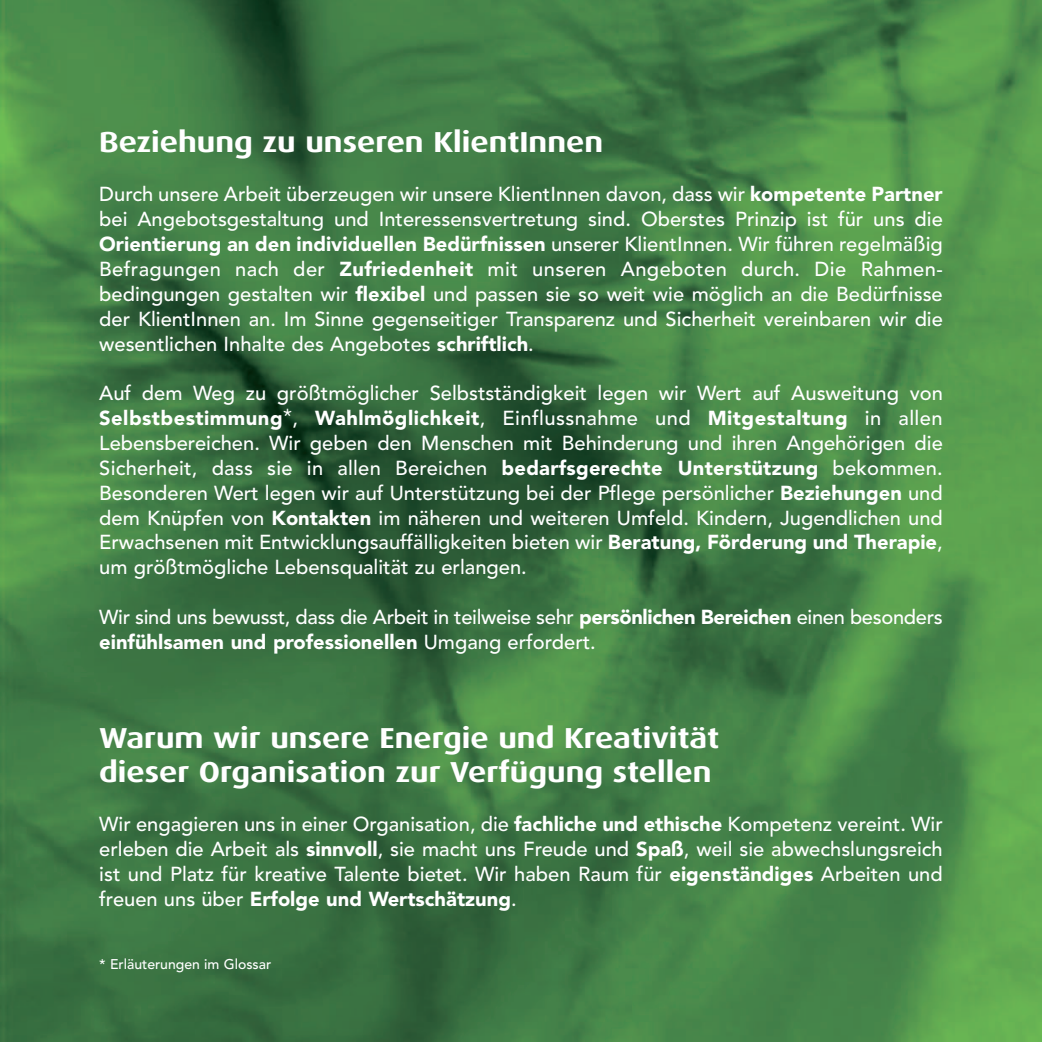
<style>
.page{position:relative;width:1042px;height:1042px;background:#fff}
.page>*{position:absolute;margin:0;border:0;box-sizing:border-box;transform-origin:0 0}
.t1{font:700 28.88px/33.2px "Dax Wide";color:#fff}
.t2{font:500 20.12px/24.8px "Avenir";color:#fff;text-align:justify}
.t3{font:500 14px "Avenir";color:#fff}
.s1{font-weight:900}
.s2{font-weight:400}
</style>
<div class="page">
<img style="left:0;top:0;width:1042px;height:1042px">
<h1 class="t1" style="left:99px;top:125px;width:505px">Beziehung zu unseren KlientInnen</h1>
<p class="t2" style="left:99px;top:184px;width:845px">Durch unsere Arbeit überzeugen wir unsere KlientInnen davon, dass wir <span class="s1">kompetente Partner </span>bei Angebotsgestaltung und Interessensvertretung sind. Oberstes Prinzip ist für uns die <span class="s1">Orientierung an den individuellen Bedürfnissen</span> unserer KlientInnen. Wir führen regelmäßig Befragungen nach der <span class="s1">Zufriedenheit</span> mit unseren Angeboten durch. Die Rahmen&shy;bedingungen gestalten wir <span class="s1">flexibel</span> und passen sie so weit wie möglich an die Bedürfnisse der KlientInnen an. Im Sinne gegenseitiger Transparenz und Sicherheit vereinbaren wir die wesentlichen Inhalte des Angebotes <span class="s1">schriftlich</span>.</p>
<p class="t2" style="left:99px;top:382px;width:845px">Auf dem Weg zu größtmöglicher Selbstständigkeit legen wir Wert auf Ausweitung von <span class="s1">Selbstbestimmung</span><span class="s2">*</span>, <span class="s1">Wahlmöglichkeit</span>, Einflussnahme und <span class="s1">Mitgestaltung</span> in allen Lebensbereichen. Wir geben den Menschen mit Behinderung und ihren Angehörigen die Sicherheit, dass sie in allen Bereichen <span class="s1">bedarfsgerechte Unterstützung</span> bekommen.<br>Besonderen Wert legen wir auf Unterstützung bei der Pflege persönlicher <span class="s1">Beziehungen</span> und dem Knüpfen von <span class="s1">Kontakten</span> im näheren und weiteren Umfeld. Kindern, Jugendlichen und Erwachsenen mit Entwicklungsauffälligkeiten bieten wir <span class="s1">Beratung, Förderung und Therapie</span>, um größtmögliche Lebensqualität zu erlangen.</p>
<p class="t2" style="left:99px;top:606px;width:845px">Wir sind uns bewusst, dass die Arbeit in teilweise sehr <span class="s1">persönlichen Bereichen</span> einen besonders <span class="s1">einfühlsamen und professionellen</span> Umgang erfordert.</p>
<h1 class="t1" style="left:99px;top:721px;width:621px">Warum wir unsere Energie und Kreativität dieser Organisation zur Verfügung stellen</h1>
<p class="t2" style="left:99px;top:813px;width:845px">Wir engagieren uns in einer Organisation, die <span class="s1">fachliche und ethische</span> Kompetenz vereint. Wir erleben die Arbeit als <span class="s1">sinnvoll</span>, sie macht uns Freude und <span class="s1">Spaß</span>, weil sie abwechslungsreich ist und Platz für kreative Talente bietet. Wir haben Raum für <span class="s1">eigenständiges</span> Arbeiten und freuen uns über <span class="s1">Erfolge und Wertschätzung</span>.</p>
<p class="t3" style="left:99px;top:958px;width:174px">* Erläuterungen im Glossar</p>
</div>
